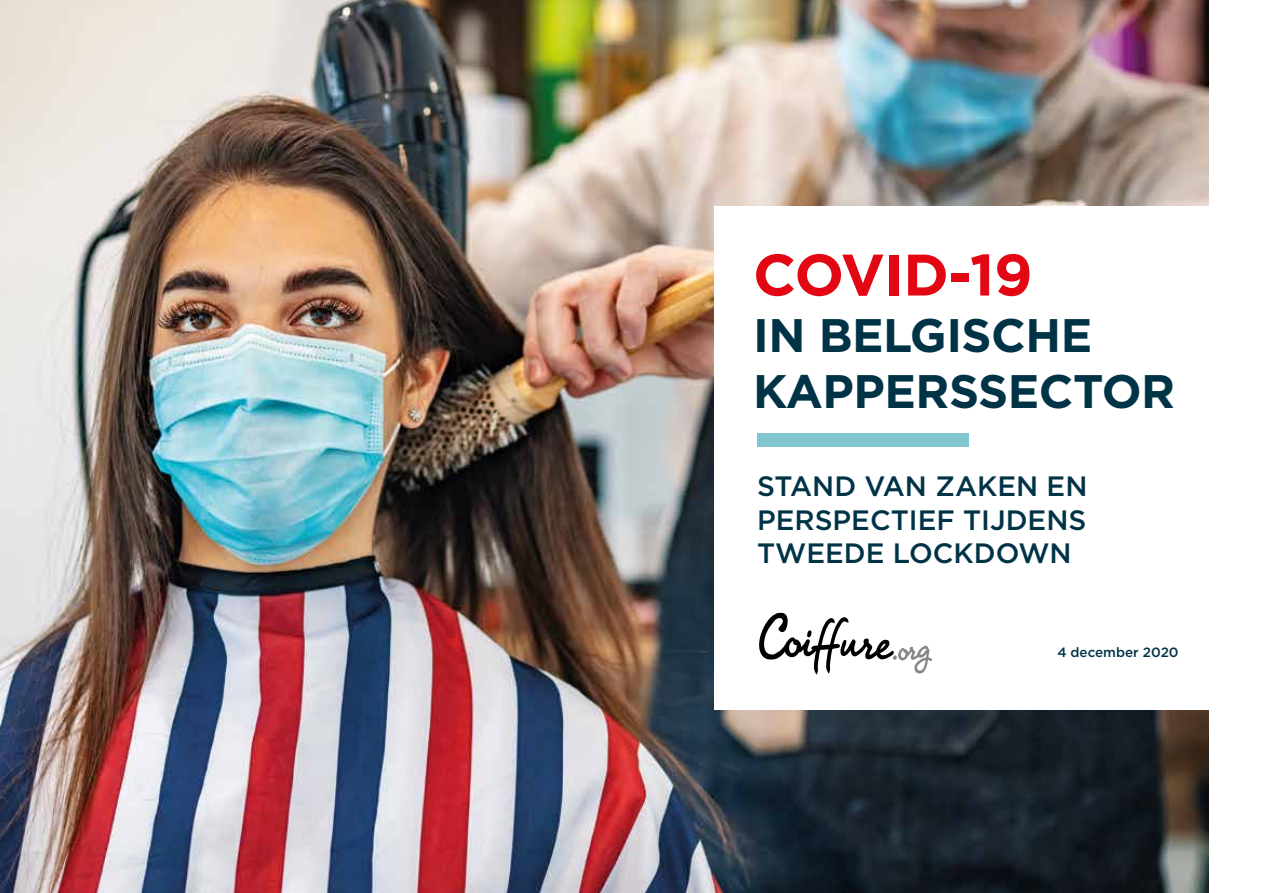
<style>
.page{position:relative;width:1263px;height:893px;background:#fff}
.page>*{position:absolute;margin:0;border:0;box-sizing:border-box;transform-origin:0 0}
.t1{font:700 58.5px "Gotham";letter-spacing:-.01em;color:#e30613}
.t2{font:700 46.95px/56.1px "Gotham";letter-spacing:-.01em;color:#013347}
.t3{font:500 27.9px/33.6px "Gotham";color:#013347;text-align:justify}
.t4{font:500 13.5px "Gotham";color:#013347}
</style>
<div class="page">
<img style="left:0;top:0;width:1209px;height:893px">
<div style="left:714px;top:206px;width:549px;height:504px;background:#fff"></div>
<div style="left:757px;top:434px;width:211px;height:13px;background:#81c7d2"></div>
<svg style="left:759px;top:612px;width:173px;height:62px"></svg>
<h1 class="t1" style="left:753px;top:236px;width:281px">COVID-19</h1>
<h2 class="t2" style="left:753px;top:307px;width:424px">IN BELGISCHE<br>KAPPERSSECTOR</h2>
<p class="t3" style="left:757px;top:469px;width:332px">STAND VAN ZAKEN EN PERSPECTIEF TIJDENS TWEEDE LOCKDOWN</p>
<p class="t4" style="left:1057px;top:643px;width:123px">4 december 2020</p>
</div>
